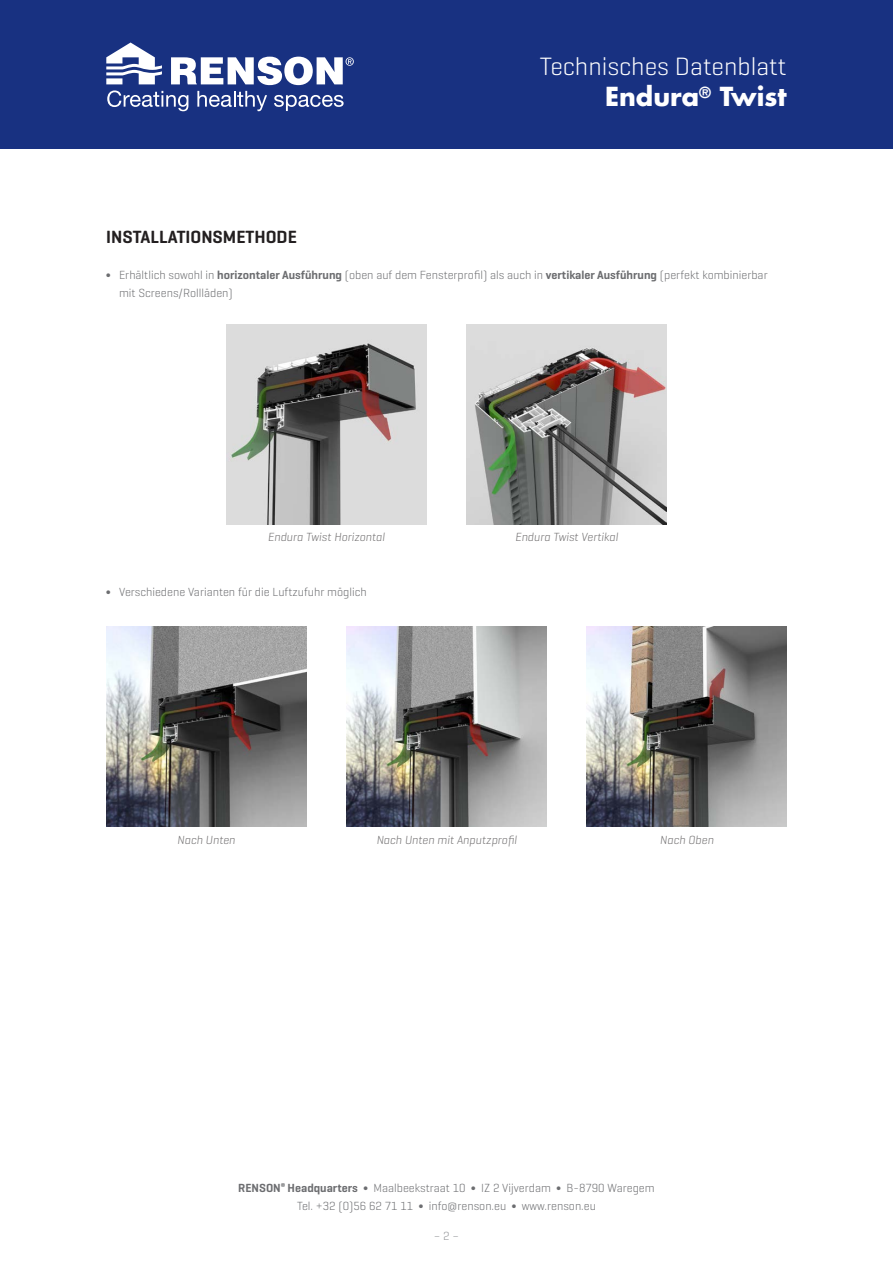
<style>
.page{position:relative;width:893px;height:1263px;background:#fff}
.page>*{position:absolute;margin:0;border:0;box-sizing:border-box;transform-origin:0 0}
.t1{font:300 25.5px "Geogrotesque";color:#fff}
.t2{font:700 25.5px "Futura Std";color:#fff}
.Titel_Paragraaf{font:600 18px "Geogrotesque";color:#231f20}
.Insprong_1{font:300 12px/18px "Geogrotesque";color:#6c6d70;text-align:center}
.Text_Bij_Beeld{font:italic 300 12px "Geogrotesque";color:#716f70}
.t3{font:300 12px "Geogrotesque";color:#939598}
.s1{font-weight:600}
</style>
<div class="page">
<div style="left:0;top:0;width:893px;height:149px;background:#183181"></div>
<svg style="left:106px;top:43px;width:248px;height:68px"></svg>
<img style="left:226px;top:324px;width:200px;height:200px">
<img style="left:106px;top:627px;width:200px;height:200px">
<img style="left:467px;top:324px;width:199px;height:200px">
<img style="left:347px;top:627px;width:199px;height:200px">
<img style="left:587px;top:627px;width:200px;height:200px">
<h1 class="t1" style="left:540px;top:50px;width:248px">Technisches Datenblatt</h1>
<h1 class="t2" style="left:605px;top:80px;width:183px">Endura<sup>®</sup> Twist</h1>
<p class="Titel_Paragraaf" style="left:106px;top:226px;width:192px">INSTALLATIONSMETHODE</p>
<p class="Insprong_1" style="left:119px;top:266px;width:650px;text-align:left;text-indent:-13px">∫ Erhältlich sowohl in <span class="s1">horizontaler Ausführung</span> (oben auf dem Fensterprofil) als auch in <span class="s1">vertikaler Ausführung</span> (perfekt kombinierbar mit Screens/Rollläden)</p>
<p class="Text_Bij_Beeld" style="left:268px;top:529px;width:118px">Endura Twist Horizontal</p>
<p class="Insprong_1" style="left:106px;top:582px;width:262px">∫ Verschiedene Varianten für die Luftzufuhr möglich</p>
<p class="Text_Bij_Beeld" style="left:515px;top:529px;width:105px">Endura Twist Vertikal</p>
<p class="Text_Bij_Beeld" style="left:177px;top:832px;width:60px">Nach Unten</p>
<p class="Text_Bij_Beeld" style="left:376px;top:832px;width:142px">Nach Unten mit Anputzprofil</p>
<p class="Text_Bij_Beeld" style="left:660px;top:832px;width:55px">Nach Oben</p>
<p class="Insprong_1" style="left:238px;top:1179px;width:418px"><span class="s1">RENSON</span><sup>®</sup> <span class="s1">Headquarters</span> ∫ Maalbeekstraat 10 ∫ IZ 2 Vijverdam ∫ B-8790 Waregem<br>Tel. +32 (0)56 62 71 11 ∫ info@renson.eu ∫ www.renson.eu</p>
<p class="t3" style="left:434px;top:1228px;width:27px">– 2 –</p>
</div>
